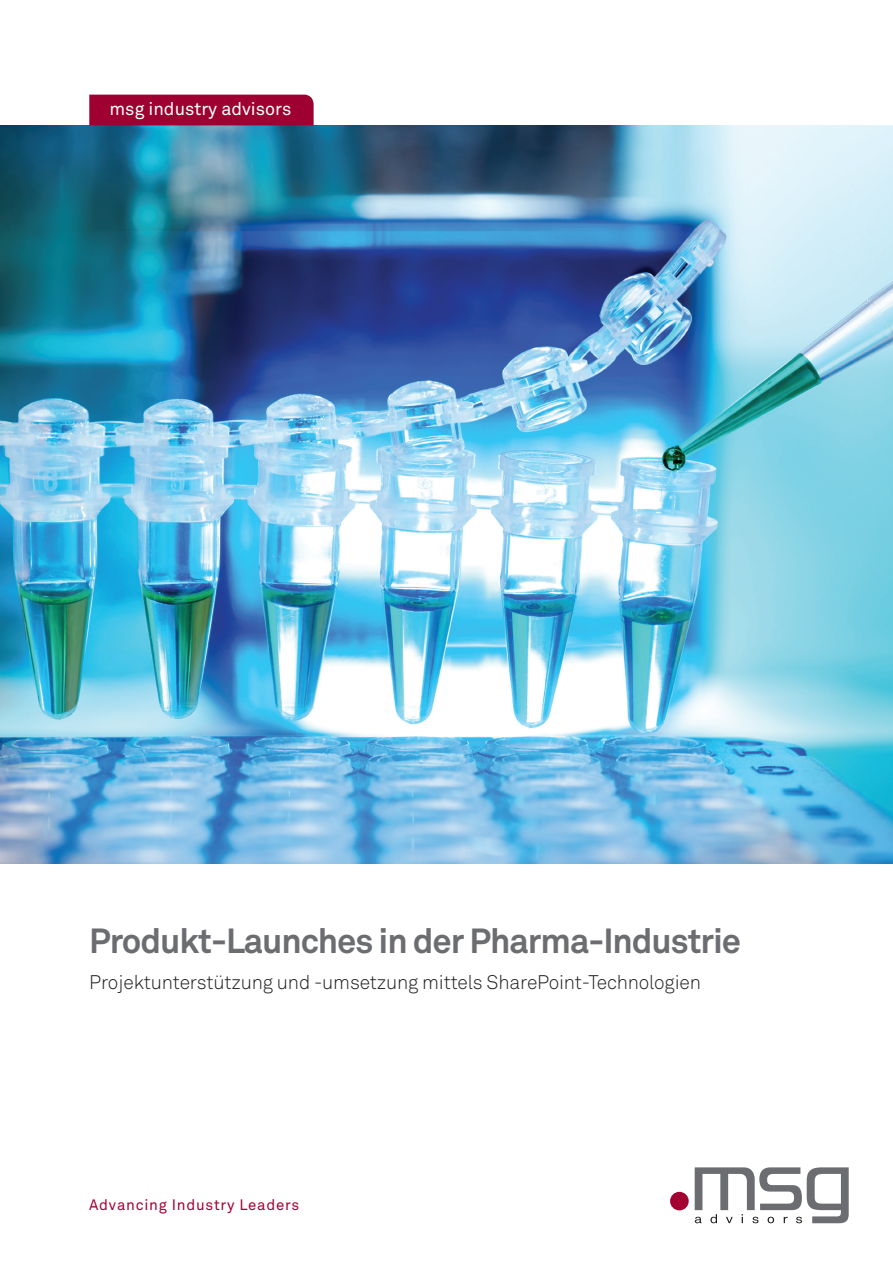
<style>
.page{position:relative;width:893px;height:1263px;background:#fff}
.page>*{position:absolute;margin:0;border:0;box-sizing:border-box;transform-origin:0 0}
.t1{font:700 34.5px "Akkurat Std";letter-spacing:-.03em;color:#6c6d70}
.t2{font:300 19.5px "Akkurat Std";letter-spacing:-.01em;color:#231f20}
.t3{font:18px "Akkurat Std";color:#fff}
.t4{font:15px "Akkurat Std";letter-spacing:.05em;color:#a40133}
</style>
<div class="page">
<img style="left:0;top:125px;width:893px;height:738px">
<div style="left:670px;top:1192px;width:19px;height:18px;background:#a40133;border-radius:50%"></div>
<svg style="left:695px;top:1167px;width:154px;height:56px"></svg>
<div style="left:89px;top:95px;width:225px;height:30px;background:#9e0131"></div>
<p class="t3" style="left:109px;top:99px;width:183px">msg industry advisors</p>
<p class="t1" style="left:89px;top:920px;width:653px">Produkt-Launches in der Pharma-Industrie</p>
<p class="t2" style="left:89px;top:971px;width:613px">Projektunterstützung und -umsetzung mittels SharePoint-Technologien</p>
<p class="t4" style="left:89px;top:1196px;width:211px">Advancing Industry Leaders</p>
</div>
